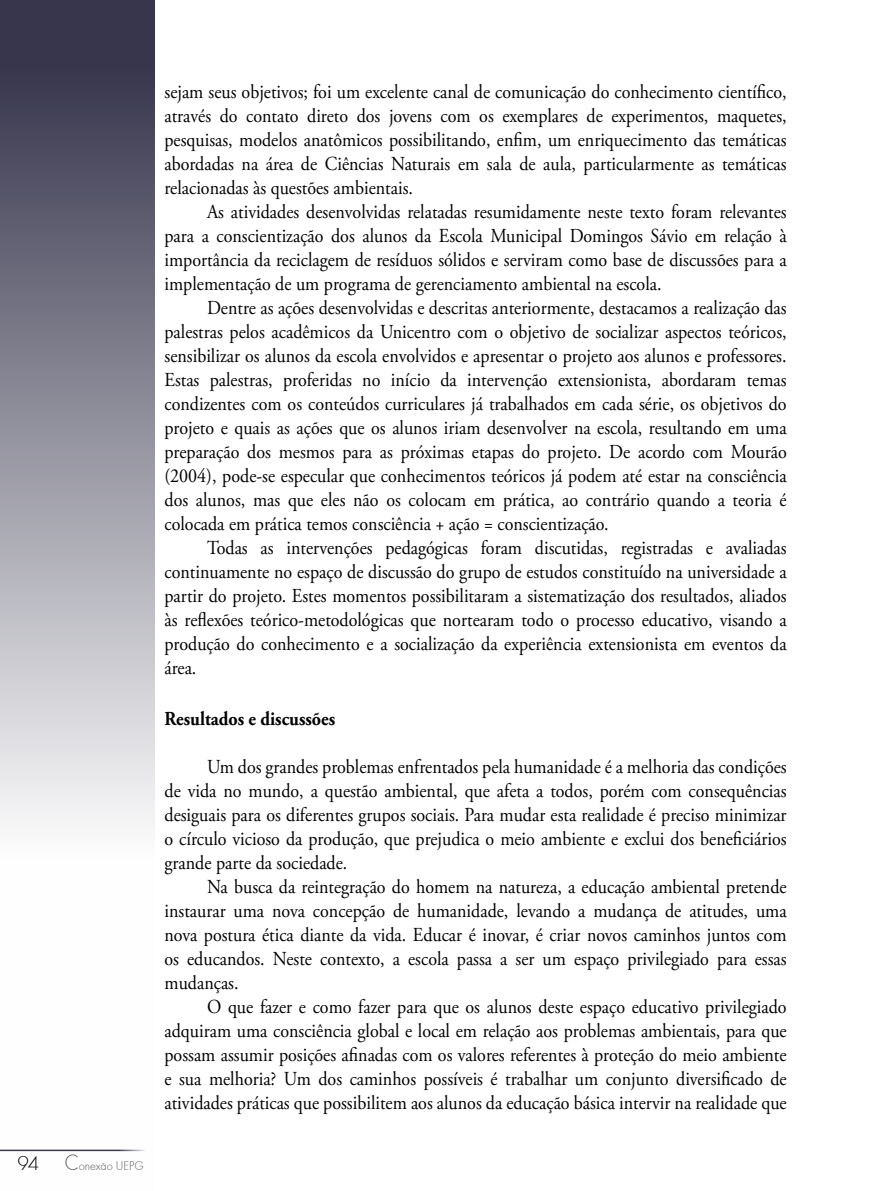
<style>
.page{position:relative;width:893px;height:1191px;background:#fff}
.page>*{position:absolute;margin:0;border:0;box-sizing:border-box;transform-origin:0 0}
.t1{font:19.8px/24px "Adobe Garamond Pro";color:#000;text-align:justify;scale:.91 1}
.t2{font:700 19.8px "Adobe Garamond Pro";color:#000;scale:.91 1}
.t3{font:13.2px "Futura TEE Ligh";color:#58585a;scale:.91 1}
.s1{font-size:21px;color:#000}
.s2{font-size:23.1px}
</style>
<div class="page">
<svg style="left:0;top:0;width:155px;height:1152px"></svg>
<hr style="left:0;top:1149px;width:149px;height:2px;background:#37364d">
<p class="t3" style="left:17px;top:1158px;width:140px"><span class="s1">94</span> <span class="s2">C</span>onexao UEPG</p>
<p class="t3" style="left:102px;top:1154px;width:4px">-</p>
<p class="t1" style="left:165px;top:81px;width:685px">sejam seus objetivos; foi um excelente canal de comunicação do conhecimento científico, através do contato direto dos jovens com os exemplares de experimentos, maquetes, pesquisas, modelos anatômicos possibilitando, enfim, um enriquecimento das temáticas abordadas na área de Ciências Naturais em sala de aula, particularmente as temáticas relacionadas às questões ambientais.</p>
<p class="t1" style="left:165px;top:201px;width:685px;text-indent:43px">As atividades desenvolvidas relatadas resumidamente neste texto foram relevantes para a conscientização dos alunos da Escola Municipal Domingos Sávio em relação à importância da reciclagem de resíduos sólidos e serviram como base de discussões para a implementação de um programa de gerenciamento ambiental na escola.</p>
<p class="t1" style="left:165px;top:296px;width:685px;text-indent:43px">Dentre as ações desenvolvidas e descritas anteriormente, destacamos a realização das palestras pelos acadêmicos da Unicentro com o objetivo de socializar aspectos teóricos, sensibilizar os alunos da escola envolvidos e apresentar o projeto aos alunos e professores.<br>Estas palestras, proferidas no início da intervenção extensionista, abordaram temas condizentes com os conteúdos curriculares já trabalhados em cada série, os objetivos do projeto e quais as ações que os alunos iriam desenvolver na escola, resultando em uma preparação dos mesmos para as próximas etapas do projeto. De acordo com Mourão (2004), pode-se especular que conhecimentos teóricos já podem até estar na consciência dos alunos, mas que eles não os colocam em prática, ao contrário quando a teoria é colocada em prática temos consciência + ação = conscientização.</p>
<p class="t1" style="left:165px;top:536px;width:685px;text-indent:43px">Todas as intervenções pedagógicas foram discutidas, registradas e avaliadas continuamente no espaço de discussão do grupo de estudos constituído na universidade a partir do projeto. Estes momentos possibilitaram a sistematização dos resultados, aliados às reflexões teórico-metodológicas que nortearam todo o processo educativo, visando a produção do conhecimento e a socialização da experiência extensionista em eventos da área.</p>
<p class="t2" style="left:165px;top:707px;width:189px">Resultados e discussões</p>
<p class="t1" style="left:165px;top:755px;width:685px;text-indent:43px">Um dos grandes problemas enfrentados pela humanidade é a melhoria das condições de vida no mundo, a questão ambiental, que afeta a todos, porém com consequências desiguais para os diferentes grupos sociais. Para mudar esta realidade é preciso minimizar o círculo vicioso da produção, que prejudica o meio ambiente e exclui dos beneficiários grande parte da sociedade.</p>
<p class="t1" style="left:165px;top:875px;width:685px;text-indent:43px">Na busca da reintegração do homem na natureza, a educação ambiental pretende instaurar uma nova concepção de humanidade, levando a mudança de atitudes, uma nova postura ética diante da vida. Educar é inovar, é criar novos caminhos juntos com os educandos. Neste contexto, a escola passa a ser um espaço privilegiado para essas mudanças.</p>
<p class="t1" style="left:165px;top:995px;width:685px;text-indent:43px">O que fazer e como fazer para que os alunos deste espaço educativo privilegiado adquiram uma consciência global e local em relação aos problemas ambientais, para que possam assumir posições afinadas com os valores referentes à proteção do meio ambiente e sua melhoria? Um dos caminhos possíveis é trabalhar um conjunto diversificado de atividades práticas que possibilitem aos alunos da educação básica intervir na realidade que</p>
</div>
